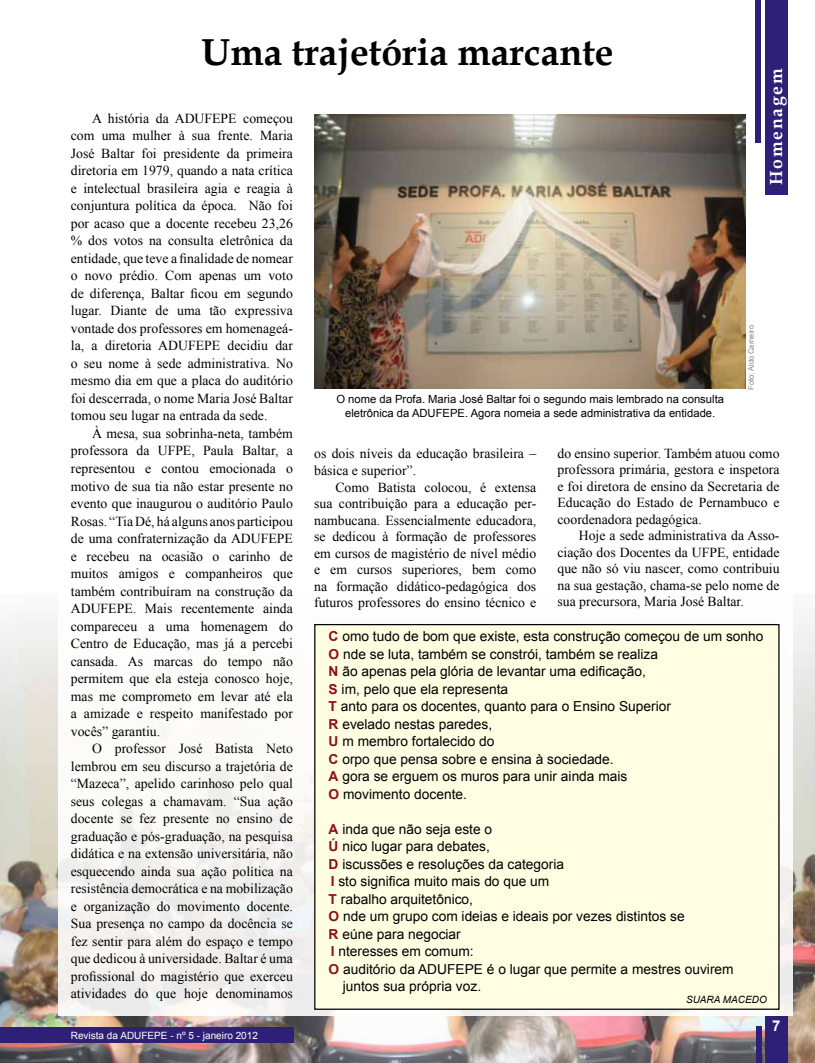
<style>
.page{position:relative;width:815px;height:1063px;background:#fff}
.page>*{position:absolute;margin:0;border:0;box-sizing:border-box;transform-origin:0 0}
.t1{font:700 37.5px "Book Antiqua";color:#000}
.t2{font:700 17.5px "Book Antiqua";letter-spacing:.1em;color:#fff}
.t3{font:700 15px "Arial";color:#fff}
.t4{font:13.75px/17.5px "Times New Roman";color:#000;text-align:justify}
.t5{font:13.75px/17.5px "Arial";color:#000}
.t6{font:11.25px/13.5px "Arial";color:#000;text-align:center}
.t7{font:10px "Arial";color:#fff}
.t8{font:italic 10px "Arial";color:#000}
.t9{font:7.5px "Arial";color:#808285}
.s1{font-weight:700;color:#8d1012}
.s2{font-weight:700;font-size:7.5px;color:#fffabc}
</style>
<div class="page">
<img style="left:0;top:619px;width:815px;height:444px">
<div style="left:765px;top:0;width:22px;height:195px;background:#2e2076"></div>
<div style="left:755px;top:0;width:6px;height:142px;background:#2e2076"></div>
<div style="left:765px;top:1016px;width:22px;height:47px;background:#2e2076"></div>
<div style="left:756px;top:1027px;width:6px;height:36px;background:#2e2076"></div>
<div style="left:0;top:1028px;width:293px;height:15px;background:#2e2076"></div>
<div style="left:58px;top:582px;width:734px;height:434px;background:linear-gradient(to right,#f7f6f5,#f1f1f2)"></div>
<div style="left:315px;top:625px;width:464px;height:384px;background:#fffde2"></div>
<img style="left:314px;top:114px;width:432px;height:275px">
<h1 class="t1" style="left:201px;top:27px;width:414px">Uma trajetória marcante</h1>
<p class="t4" style="left:71px;top:109px;width:224px;text-indent:21px">A história da ADUFEPE começou com uma mulher à sua frente. Maria José Baltar foi presidente da primeira diretoria em 1979, quando a nata crítica e intelectual brasileira agia e reagia à conjuntura política da época. Não foi por acaso que a docente recebeu 23,26 % dos votos na consulta eletrônica da entidade, que teve a finalidade de nomear o novo prédio. Com apenas um voto de diferença, Baltar ficou em segundo lugar. Diante de uma tão expressiva vontade dos professores em homenageá&shy;la, a diretoria ADUFEPE decidiu dar o seu nome à sede administrativa. No mesmo dia em que a placa do auditório foi descerrada, o nome Maria José Baltar tomou seu lugar na entrada da sede.</p>
<p class="t4" style="left:71px;top:424px;width:224px;text-indent:21px">À mesa, sua sobrinha-neta, também professora da UFPE, Paula Baltar, a representou e contou emocionada o motivo de sua tia não estar presente no evento que inaugurou o auditório Paulo Rosas. “Tia Dé, há alguns anos participou de uma confraternização da ADUFEPE e recebeu na ocasião o carinho de muitos amigos e companheiros que também contribuíram na construção da ADUFEPE. Mais recentemente ainda compareceu a uma homenagem do Centro de Educação, mas já a percebi cansada. As marcas do tempo não permitem que ela esteja conosco hoje, mas me comprometo em levar até ela a amizade e respeito manifestado por vocês” garantiu.</p>
<p class="t4" style="left:71px;top:739px;width:224px;text-indent:21px">O professor José Batista Neto lembrou em seu discurso a trajetória de “Mazeca”, apelido carinhoso pelo qual seus colegas a chamavam. “Sua ação docente se fez presente no ensino de graduação e pós-graduação, na pesquisa didática e na extensão universitária, não esquecendo ainda sua ação política na resistência democrática e na mobilização e organização do movimento docente.<br>Sua presença no campo da docência se fez sentir para além do espaço e tempo que dedicou à universidade. Baltar é uma profissional do magistério que exerceu atividades do que hoje denominamos</p>
<p class="t2" style="left:764px;top:185px;width:118px;rotate:-90deg">Homenagem</p>
<p class="t9" style="left:746px;top:390px;width:66px;rotate:-90deg">Foto: Aldo Carneiro</p>
<p class="t6" style="left:336px;top:393px;width:389px">O nome da Profa. Maria José Baltar foi o segundo mais lembrado na consulta eletrônica da ADUFEPE. Agora nomeia a sede administrativa da entidade.</p>
<p class="t4" style="left:314px;top:444px;width:224px">os dois níveis da educação brasileira – básica e superior”.</p>
<p class="t4" style="left:314px;top:479px;width:224px;line-height:16.5px;text-indent:21px">Como Batista colocou, é extensa sua contribuição para a educação per&shy;nambucana. Essencialmente educadora, se dedicou à formação de professores em cursos de magistério de nível médio e em cursos superiores, bem como na formação didático-pedagógica dos futuros professores do ensino técnico e</p>
<p class="t4" style="left:557px;top:445px;width:224px;line-height:16.5px">do ensino superior. Também atuou como professora primária, gestora e inspetora e foi diretora de ensino da Secretaria de Educação do Estado de Pernambuco e coordenadora pedagógica.</p>
<p class="t4" style="left:557px;top:527px;width:224px;line-height:16.5px;text-indent:21px">Hoje a sede administrativa da Asso&shy;ciação dos Docentes da UFPE, entidade que não só viu nascer, como contribuiu na sua gestação, chama-se pelo nome de sua precursora, Maria José Baltar.</p>
<p class="t5" style="left:329px;top:628px;width:436px"><span class="s1">C</span> omo tudo de bom que existe, esta construção começou de um sonho <span class="s1">O</span> nde se luta, também se constrói, também se realiza<br><span class="s1">N</span> ão apenas pela glória de levantar uma edificação,<br><span class="s1">S</span> im, pelo que ela representa<br><span class="s1">T</span> anto para os docentes, quanto para o Ensino Superior<br><span class="s1">R</span> evelado nestas paredes,<br><span class="s1">U</span> m membro fortalecido do<br><span class="s1">C</span> orpo que pensa sobre e ensina à sociedade.<br><span class="s1">A</span> gora se erguem os muros para unir ainda mais<br><span class="s1">O</span> movimento docente.</p>
<p class="t5" style="left:329px;top:820px;width:165px"><span class="s1">A</span> inda que não seja este o</p>
<p class="t5" style="left:329px;top:838px;width:163px"><span class="s1">Ú</span> nico lugar para debates,</p>
<p class="t5" style="left:329px;top:855px;width:237px"><span class="s1">D</span> iscussões e resoluções da categoria</p>
<p class="t5" style="left:329px;top:873px;width:222px"><span class="s2">.</span><span class="s1">I</span> sto significa muito mais do que um</p>
<p class="t5" style="left:329px;top:890px;width:146px"><span class="s1">T</span> rabalho arquitetônico,</p>
<p class="t5" style="left:329px;top:908px;width:358px"><span class="s1">O</span> nde um grupo com ideias e ideais por vezes distintos se</p>
<p class="t5" style="left:329px;top:925px;width:134px"><span class="s1">R</span> eúne para negociar</p>
<p class="t5" style="left:329px;top:943px;width:146px"><span class="s2">.</span><span class="s1">I</span> nteresses em comum:</p>
<p class="t5" style="left:329px;top:960px;width:407px"><span class="s1">O</span> auditório da ADUFEPE é o lugar que permite a mestres ouvirem</p>
<p class="t5" style="left:343px;top:978px;width:140px">juntos sua própria voz.</p>
<p class="t8" style="left:686px;top:993px;width:82px">SUARA MACEDO</p>
<p class="t7" style="left:71px;top:1029px;width:189px">Revista da ADUFEPE - nº 5 - janeiro 2012</p>
<p class="t3" style="left:772px;top:1016px;width:10px">7</p>
</div>
